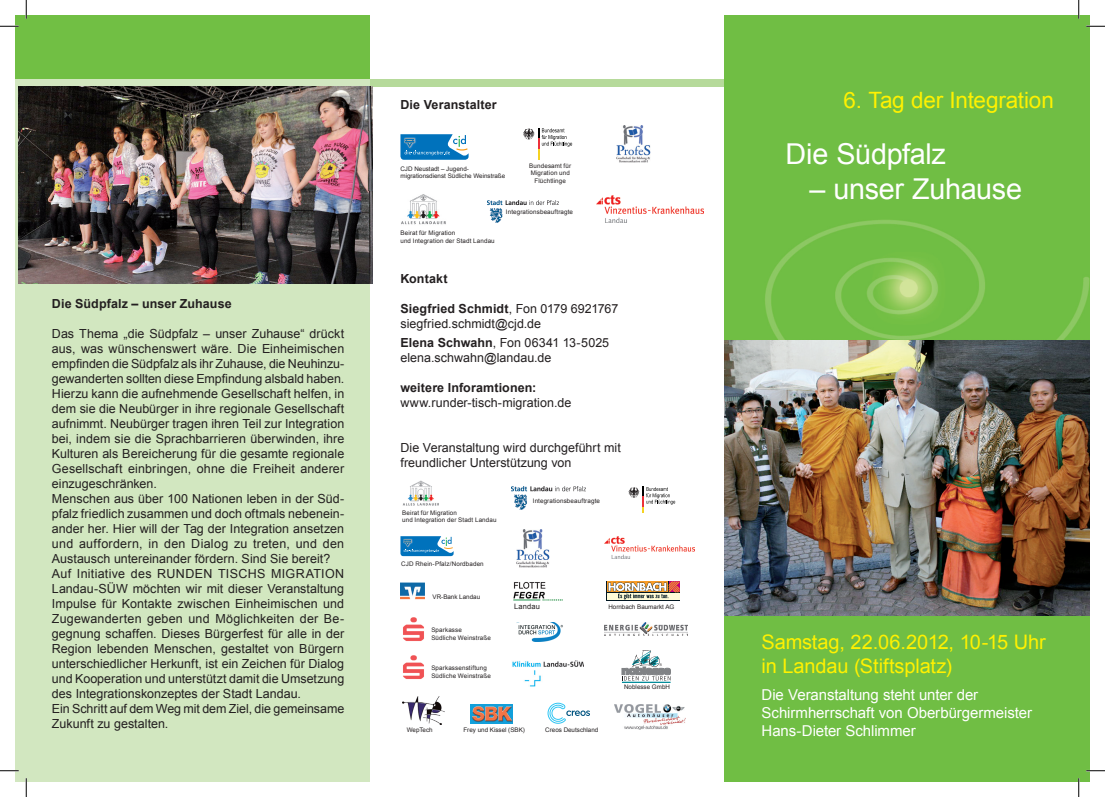
<style>
.page{position:relative;width:1105px;height:797px;background:#fff}
.page>*{position:absolute;margin:0;border:0;box-sizing:border-box;transform-origin:0 0}
.t1{font:28.75px "Arial";letter-spacing:-.01em;color:#fff}
.t2{font:22.5px "Arial";letter-spacing:-.01em;color:#fff101}
.t3{font:20px/24px "Arial";letter-spacing:-.01em;color:#fff101}
.t4{font:15px/18px "Arial";letter-spacing:-.005em;color:#fff}
.t5{font:12.5px/15px "Arial";letter-spacing:.005em;color:#231f20}
.t6{font:700 12.5px "Arial";letter-spacing:.01em;color:#231f20}
.t7{font:7.5px "Arial";letter-spacing:.02em;color:#231f20}
.t8{font:6.25px/7.5px "Arial";letter-spacing:.02em;color:#231f20}
.t9{font:6.25px/7.5px "Arial";color:#231f20}
.s1{font-weight:700}
</style>
<div class="page">
<div style="left:365px;top:79px;width:368px;height:8px;background:#b6da9b"></div>
<div style="left:724px;top:16px;width:365px;height:765px;background:#70be44"></div>
<svg style="left:523px;top:128px;width:49px;height:32px"></svg>
<div style="left:16px;top:58px;width:354px;height:723px;background:#d2e7c0"></div>
<div style="left:16px;top:16px;width:354px;height:63px;background:#71bf44"></div>
<svg style="left:400px;top:134px;width:69px;height:26px;background:#3e93c8"></svg>
<img style="left:400px;top:582px;width:25px;height:17px">
<img style="left:18px;top:86px;width:355px;height:197px">
<img style="left:518px;top:623px;width:45px;height:18px">
<img style="left:616px;top:125px;width:34px;height:38px">
<svg style="left:628px;top:487px;width:47px;height:26px"></svg>
<img style="left:513px;top:582px;width:49px;height:18px">
<img style="left:516px;top:530px;width:34px;height:37px">
<img style="left:605px;top:623px;width:82px;height:13px">
<img style="left:488px;top:200px;width:71px;height:23px">
<img style="left:403px;top:617px;width:21px;height:24px">
<img style="left:511px;top:487px;width:74px;height:23px">
<img style="left:597px;top:196px;width:106px;height:27px">
<img style="left:605px;top:536px;width:89px;height:22px">
<img style="left:512px;top:660px;width:71px;height:26px">
<svg style="left:400px;top:536px;width:54px;height:20px"></svg>
<img style="left:402px;top:696px;width:42px;height:28px">
<img style="left:724px;top:340px;width:365px;height:275px">
<hr style="left:622px;top:681px;width:48px;height:1px;background:#008b99">
<svg style="left:622px;top:650px;width:49px;height:30px"></svg>
<div style="left:606px;top:580px;width:74px;height:20px;background:#011622"></div>
<div style="left:607px;top:581px;width:61px;height:11px;background:#f89c27"></div>
<div style="left:607px;top:593px;width:72px;height:6px;background:#fffbd6"></div>
<svg style="left:608px;top:581px;width:71px;height:18px"></svg>
<svg style="left:547px;top:702px;width:43px;height:21px"></svg>
<img style="left:403px;top:655px;width:21px;height:24px">
<img style="left:614px;top:704px;width:71px;height:25px">
<img style="left:471px;top:704px;width:42px;height:19px">
<img style="left:401px;top:194px;width:45px;height:31px">
<img style="left:402px;top:480px;width:37px;height:26px">
<svg style="left:0;top:25px;width:19px;height:2px"></svg>
<svg style="left:1086px;top:25px;width:19px;height:2px"></svg>
<svg style="left:0;top:770px;width:19px;height:1px"></svg>
<svg style="left:1086px;top:770px;width:19px;height:1px"></svg>
<svg style="left:25px;top:0;width:2px;height:19px"></svg>
<svg style="left:25px;top:778px;width:2px;height:19px"></svg>
<svg style="left:1078px;top:0;width:1px;height:19px"></svg>
<svg style="left:1078px;top:778px;width:1px;height:19px"></svg>
<p class="t6" style="left:52px;top:295px;width:181px">Die Südpfalz – unser Zuhause</p>
<p class="t5" style="left:52px;top:326px;width:294px">Das Thema „die Südpfalz – unser Zuhause“ drückt aus, was wünschenswert wäre. Die Einheimischen empfinden die Südpfalz als ihr Zuhause, die Neuhinzu&shy;gewanderten sollten diese Empfindung alsbald haben.<br>Hierzu kann die aufnehmende Gesellschaft helfen, in dem sie die Neubürger in ihre regionale Gesellschaft aufnimmt. Neubürger tragen ihren Teil zur Integration bei, indem sie die Sprachbarrieren überwinden, ihre Kulturen als Bereicherung für die gesamte regionale Gesellschaft einbringen, ohne die Freiheit anderer einzugeschränken.<br>Menschen aus über 100 Nationen leben in der Süd&shy;pfalz friedlich zusammen und doch oftmals nebenein&shy;ander her. Hier will der Tag der Integration ansetzen und auffordern, in den Dialog zu treten, und den Austausch untereinander fördern. Sind Sie bereit?<br>Auf Initiative des RUNDEN TISCHS MIGRATION Landau-SÜW möchten wir mit dieser Veranstaltung Impulse für Kontakte zwischen Einheimischen und Zugewanderten geben und Möglichkeiten der Be&shy;gegnung schaffen. Dieses Bürgerfest für alle in der Region lebenden Menschen, gestaltet von Bürgern unterschiedlicher Herkunft, ist ein Zeichen für Dialog und Kooperation und unterstützt damit die Umsetzung des Integrationskonzeptes der Stadt Landau.<br>Ein Schritt auf dem Weg mit dem Ziel, die gemeinsame Zukunft zu gestalten.</p>
<p class="t6" style="left:400px;top:96px;width:98px">Die Veranstalter</p>
<p class="t9" style="left:400px;top:165px;width:106px">CJD Neustadt – Jugend&shy;migrationsdienst Südliche Weinstraße</p>
<p class="t8" style="left:529px;top:162px;width:43px;text-align:center">Bundesamt für<br>Migration und<br>Flüchtlinge</p>
<p class="t8" style="left:400px;top:229px;width:96px">Beirat für Migration<br>und Integration der Stadt Landau</p>
<p class="t8" style="left:506px;top:208px;width:69px">Integrationsbeauftragte</p>
<p class="t6" style="left:400px;top:270px;width:49px">Kontakt</p>
<p class="t5" style="left:400px;top:301px;width:219px"><span class="s1">Siegfried Schmidt</span>, Fon 0179 6921767 siegfried.schmidt@cjd.de</p>
<p class="t5" style="left:400px;top:335px;width:210px"><span class="s1">Elena Schwahn</span>, Fon 06341 13-5025 elena.schwahn@landau.de</p>
<p class="t6" style="left:400px;top:379px;width:138px">weitere Inforamtionen:</p>
<p class="t5" style="left:400px;top:395px;width:172px">www.runder-tisch-migration.de</p>
<p class="t5" style="left:400px;top:440px;width:222px">Die Veranstaltung wird durchgeführt mit freundlicher Unterstützung von</p>
<p class="t8" style="left:402px;top:509px;width:96px">Beirat für Migration<br>und Integration der Stadt Landau</p>
<p class="t8" style="left:401px;top:559px;width:84px">CJD Rhein-Pfalz/Nordbaden</p>
<p class="t9" style="left:433px;top:593px;width:49px">VR-Bank Landau</p>
<p class="t8" style="left:431px;top:626px;width:61px">Sparkasse<br>Südliche Weinstraße</p>
<p class="t8" style="left:431px;top:664px;width:61px">Sparkassenstiftung<br>Südliche Weinstraße</p>
<p class="t8" style="left:533px;top:497px;width:69px">Integrationsbeauftragte</p>
<p class="t7" style="left:514px;top:601px;width:27px">Landau</p>
<p class="t9" style="left:608px;top:602px;width:68px">Hornbach Baumarkt AG</p>
<p class="t9" style="left:624px;top:683px;width:47px">Noblesse GmbH</p>
<p class="t9" style="left:407px;top:726px;width:27px">WepTech</p>
<p class="t9" style="left:545px;top:726px;width:55px">Creos Deutschland</p>
<p class="t9" style="left:463px;top:726px;width:63px">Frey und Kissel (SBK)</p>
<h2 class="t2" style="left:843px;top:86px;width:212px">6. Tag der Integration</h2>
<h1 class="t1" style="left:785px;top:135px;width:162px">Die Südpfalz</h1>
<h1 class="t1" style="left:809px;top:170px;width:214px">– unser Zuhause</h1>
<h3 class="t3" style="left:761px;top:630px;width:286px">Samstag, 22.06.2012, 10-15 Uhr in Landau (Stiftsplatz)</h3>
<p class="t4" style="left:761px;top:686px;width:272px">Die Veranstaltung steht unter der<br>Schirmherrschaft von Oberbürgermeister<br>Hans-Dieter Schlimmer</p>
</div>
